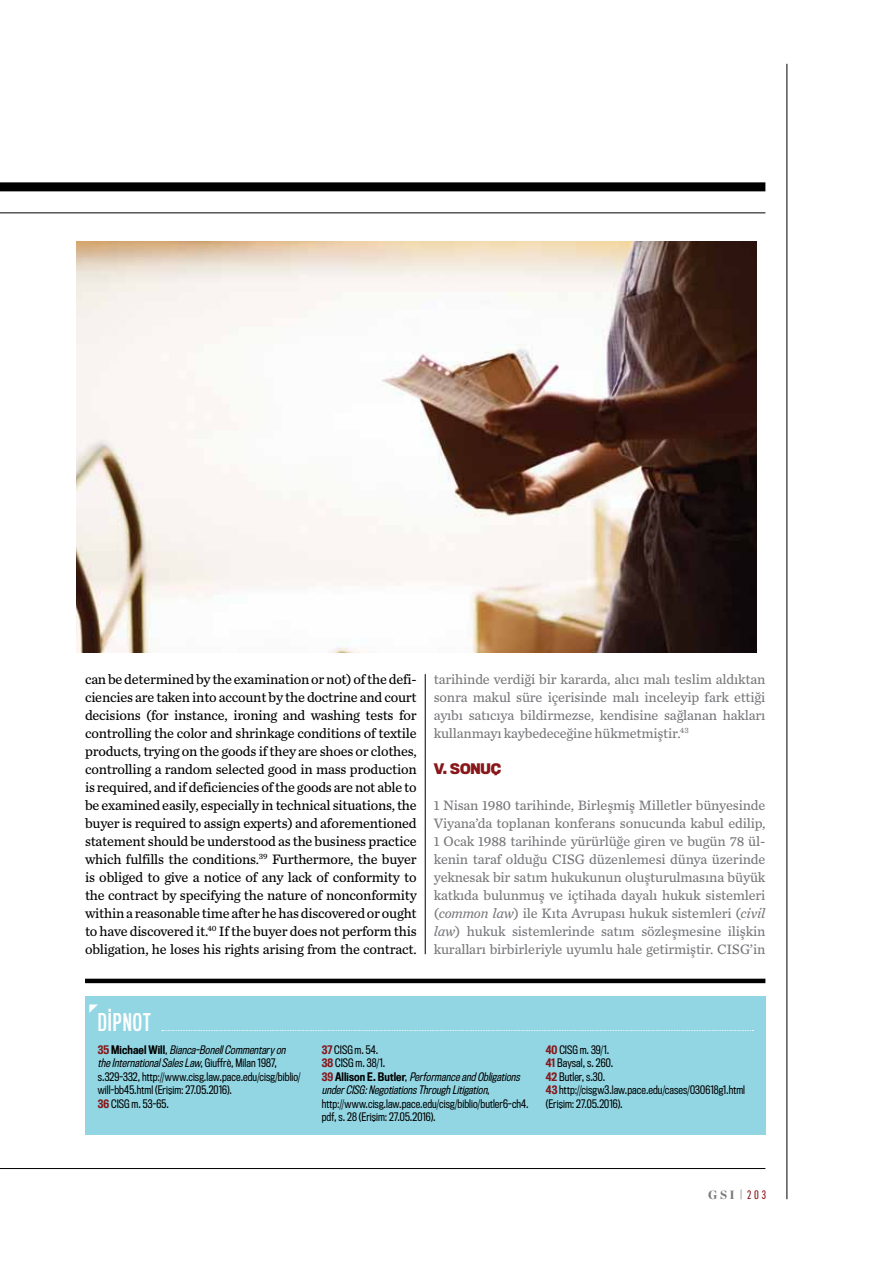
<style>
.page{position:relative;width:893px;height:1263px;background:#fff}
.page>*{position:absolute;margin:0;border:0;box-sizing:border-box;transform-origin:0 0}
.t1{font:22.5px "Titling Gothic FB Comp Standard";letter-spacing:.045em;color:#fff}
.t2{font:14.25px/18px "Chronicle Text G3";letter-spacing:-.015em;color:#000;text-align:justify}
.t3{font:14.25px/18px "Chronicle Text G3";letter-spacing:-.01em;color:#77787b;text-align:justify}
.t4{font:700 13.5px "Titling Gothic FB Narrow";color:#87171a}
.t5{font:900 12px "Chronicle Display";color:#77787b}
.t6{font:10.8px/13.5px "Titling Gothic FB Cond";letter-spacing:.005em;color:#000}
.s1{font-style:italic}
.s2{font-weight:500;color:#87171a}
.s3{font-weight:500}
.s4{font-family:"Flama Condensed Basic";font-weight:400}
.s5{font-family:"Flama Condensed Basic";font-weight:400;color:#87171a}
</style>
<div class="page">
<div style="left:0;top:182px;width:765px;height:9px;background:#000"></div>
<hr style="left:0;top:213px;width:765px;height:1px;background:#000">
<hr style="left:787px;top:64px;width:1px;height:1135px;background:#000">
<hr style="left:0;top:1168px;width:765px;height:1px;background:#000">
<hr style="left:425px;top:674px;width:1px;height:280px;background:#000">
<div style="left:85px;top:996px;width:680px;height:138px;background:#92d6e3"></div>
<hr style="left:85px;top:979px;width:680px;height:4px;background:#000">
<svg style="left:162px;top:1030px;width:591px;height:1px"></svg>
<svg style="left:89px;top:1004px;width:9px;height:9px"></svg>
<img style="left:77px;top:242px;width:680px;height:411px">
<p class="t2" style="left:85px;top:669px;width:333px">can be determined by the examination or not) of the defi&shy;ciencies are taken into account by the doctrine and court decisions (for instance, ironing and washing tests for controlling the color and shrinkage conditions of textile products, trying on the goods if they are shoes or clothes, controlling a random selected good in mass production is required, and if deficiencies of the goods are not able to be examined easily, especially in technical situations, the buyer is required to assign experts) and aforementioned statement should be understood as the business practice which fulfills the conditions.<sup>39</sup> Furthermore, the buyer is obliged to give a notice of any lack of conformity to the contract by specifying the nature of nonconformity within a reasonable time after he has discovered or ought to have discovered it.<sup>40</sup> If the buyer does not perform this obligation, he loses his rights arising from the contract.</p>
<p class="t3" style="left:434px;top:669px;width:333px">tarihinde verdiği bir kararda, alıcı malı teslim aldıktan sonra makul süre içerisinde malı inceleyip fark ettiği ayıbı satıcıya bildirmezse, kendisine sağlanan hakları kullanmayı kaybedeceğine hükmetmiştir.<sup>43</sup></p>
<p class="t4" style="left:434px;top:759px;width:69px">V. SONUÇ</p>
<p class="t3" style="left:434px;top:795px;width:333px">1 Nisan 1980 tarihinde, Birleşmiş Milletler bünyesinde Viyana’da toplanan konferans sonucunda kabul edilip, 1 Ocak 1988 tarihinde yürürlüğe giren ve bugün 78 ül&shy;kenin taraf olduğu CISG düzenlemesi dünya üzerinde yeknesak bir satım hukukunun oluşturulmasına büyük katkıda bulunmuş ve içtihada dayalı hukuk sistemleri (<span class="s1">common law</span>) ile Kıta Avrupası hukuk sistemleri (<span class="s1">civil law</span>) hukuk sistemlerinde satım sözleşmesine ilişkin kuralları birbirleriyle uyumlu hale getirmiştir. CISG’in</p>
<h1 class="t1" style="left:98px;top:1009px;width:55px">DİPNOT</h1>
<p class="t6" style="left:98px;top:1043px;width:204px"><span class="s2">3 5</span> <span class="s3">M i c h a e l W i l l</span> , <span class="s1">Bianca-BonellCommentaryon theInternationalSalesLaw</span>, G i u f f r è , M i l a n 1 9 8 7 , s.329-332, http://www.cisg.law.pace.edu/cisg/biblio/ will-bb45.html (Erişim: 27.05.2016).<br><span class="s2">36</span> CISG m. 53-65.</p>
<p class="t6" style="left:322px;top:1043px;width:208px"><span class="s2">37</span> CISG m. 54.<br><span class="s2">38</span> CISG m. 38/1.<br><span class="s2">3 9</span> <span class="s3">A l l i s o n E . B u t l e r</span>, <span class="s1">PerformanceandObligations underCISG:NegotiationsThroughLitigation</span>, http://www.cisg.law.pace.edu/cisg/biblio/butler6-ch4. pdf, s. 28 (Erişim: 27.05.2016).</p>
<p class="t6" style="left:546px;top:1043px;width:201px"><span class="s2">40</span> CISG m. 39/1.<br><span class="s2">41</span> Baysal, s. 260.<br><span class="s2">42</span> Butler, s.30.<br><span class="s2">43</span> http://cisgw3.law.pace.edu/cases/030618g1.html (Erişim: 27.05.2016).</p>
<p class="t5" style="left:708px;top:1185px;width:59px">gsi <span class="s4">|</span> <span class="s5">203</span></p>
</div>
